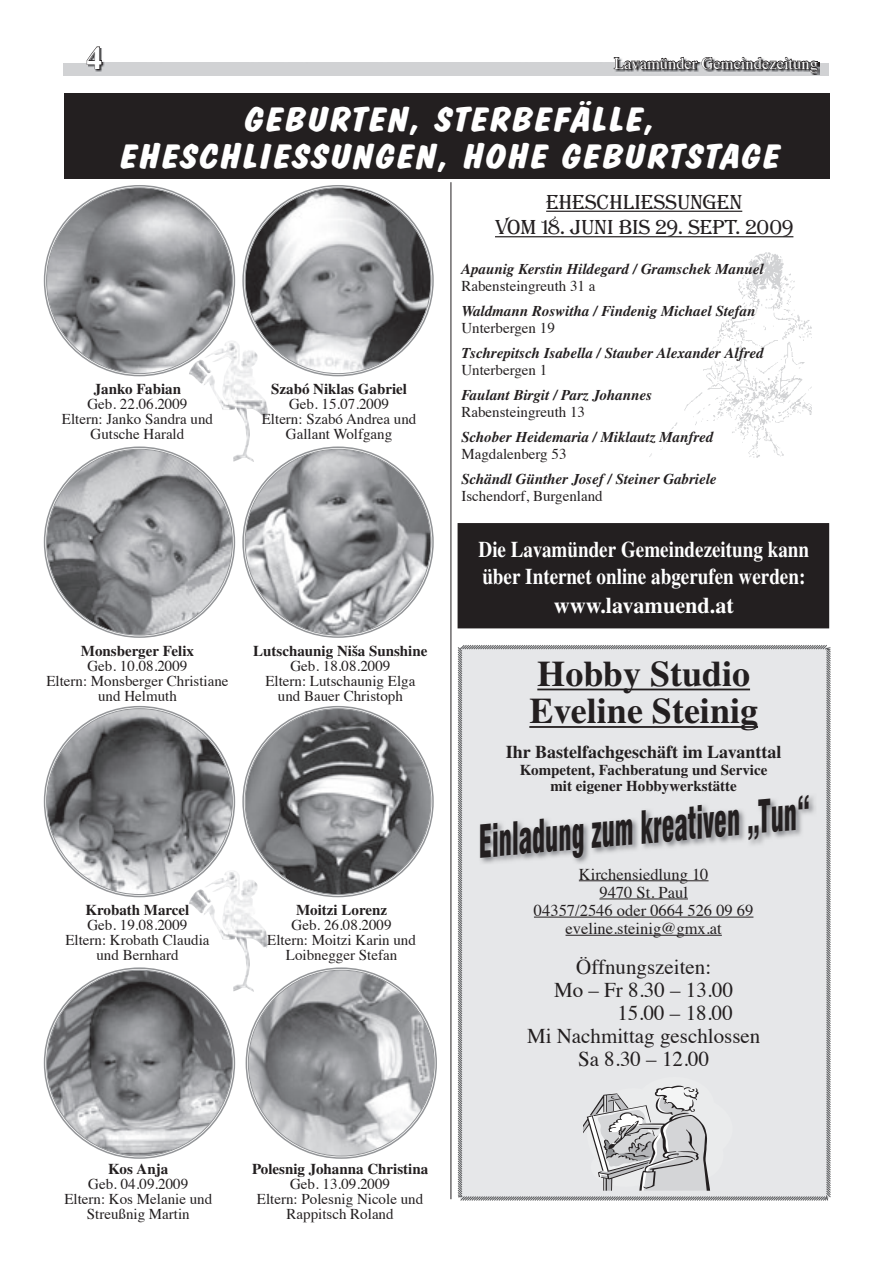
<style>
.page{position:relative;width:893px;height:1263px;background:#fff}
.page>*{position:absolute;margin:0;border:0;box-sizing:border-box;transform-origin:0 0}
.t1{font:900 condensed 44.25px "Swiss 721 BT";color:#231f20;scale:.58 1}
.t2{font:700 36px/37.5px "Times";color:#231f20}
.t3{font:italic 700 34.35px/37.7px "Dom Casual Std";color:#fff;text-align:center;scale:1.15 1}
.t4{font:700 31.5px "Times";color:#fff}
.t5{font:700 22.5px/27.8px "Times";color:#fff;text-align:center;scale:.85 1}
.t6{font:21px "Times";color:#231f20}
.t7{font:21px/25.5px "Algerian Bas D";color:#231f20;text-align:center}
.t8{font:700 18px "Times";color:#231f20}
.t9{font:16.5px/18.1px "Times";color:#231f20;text-align:center}
.t10{font:16.5px "Times";color:#fff}
.t11{font:15px/15px "Times";color:#231f20;text-align:center}
.t12{font:italic 700 15px "Times";color:#231f20}
.t13{font:700 15px/16.5px "Times";color:#231f20;text-align:center}
</style>
<div class="page">
<img style="left:189px;top:870px;width:79px;height:122px">
<img style="left:189px;top:340px;width:79px;height:122px">
<div style="left:64px;top:63px;width:765px;height:13px;background:#d1d2d4"></div>
<img style="left:94px;top:61px;width:726px;height:13px">
<svg style="left:86px;top:46px;width:16px;height:23px"></svg>
<svg style="left:613px;top:56px;width:205px;height:17px"></svg>
<div style="left:64px;top:94px;width:765px;height:85px;background:#231f20"></div>
<img style="left:45px;top:448px;width:189px;height:188px;border-radius:94px">
<img style="left:45px;top:969px;width:189px;height:188px;border-radius:94px">
<img style="left:247px;top:969px;width:188px;height:188px;border-radius:94px">
<img style="left:45px;top:186px;width:189px;height:189px;border-radius:94px">
<img style="left:45px;top:707px;width:189px;height:189px;border-radius:94px">
<img style="left:244px;top:448px;width:188px;height:188px;border-radius:94px">
<img style="left:244px;top:186px;width:188px;height:189px;border-radius:94px">
<img style="left:244px;top:707px;width:188px;height:189px;border-radius:94px">
<hr style="left:451px;top:182px;width:1px;height:1017px;background:#231f20">
<img style="left:649px;top:252px;width:163px;height:206px">
<hr style="left:546px;top:211px;width:196px;height:1px;background:#231f20">
<hr style="left:495px;top:236px;width:298px;height:1px;background:#231f20">
<div style="left:458px;top:524px;width:370px;height:104px;background:#231f20"></div>
<div style="left:458px;top:523px;width:371px;height:105px;border:2px solid #231f20"></div>
<svg style="left:457px;top:645px;width:374px;height:556px;background:#dedfe1"></svg>
<img style="left:479px;top:793px;width:337px;height:71px">
<img style="left:551px;top:793px;width:186px;height:1px">
<h3 class="t4" style="left:87px;top:47px;width:17px">4</h3>
<p class="t10" style="left:614px;top:56px;width:205px">Lavamünder Gemeindezeitung</p>
<h3 class="t3" style="left:117px;top:103px;width:583px">GEBURTEN, STERBEFÄLLE,<br>EHESCHLIESSUNGEN, HOHE GEBURTSTAGE</h3>
<p class="t13" style="left:94px;top:382px;width:89px">Janko Fabian</p>
<p class="t11" style="left:62px;top:398px;width:153px">Geb. 22.06.2009<br>Eltern: Janko Sandra und<br>Gutsche Harald</p>
<p class="t13" style="left:271px;top:382px;width:137px">Szabó Niklas Gabriel</p>
<p class="t11" style="left:262px;top:398px;width:156px">Geb. 15.07.2009<br>Eltern: Szabó Andrea und<br>Gallant Wolfgang</p>
<p class="t13" style="left:81px;top:644px;width:115px">Monsberger Felix</p>
<p class="t11" style="left:46px;top:660px;width:184px">Geb. 10.08.2009<br>Eltern: Monsberger Christiane und Helmuth</p>
<p class="t13" style="left:253px;top:644px;width:176px">Lutschaunig Niša Sunshine</p>
<p class="t11" style="left:265px;top:659px;width:151px">Geb. 18.08.2009<br>Eltern: Lutschaunig Elga und Bauer Christoph</p>
<p class="t13" style="left:85px;top:903px;width:106px">Krobath Marcel</p>
<p class="t11" style="left:65px;top:919px;width:146px">Geb. 19.08.2009<br>Eltern: Krobath Claudia und Bernhard</p>
<p class="t13" style="left:296px;top:903px;width:92px">Moitzi Lorenz</p>
<p class="t11" style="left:267px;top:919px;width:150px">Geb. 26.08.2009<br>Eltern: Moitzi Karin und<br>Loibnegger Stefan</p>
<h3 class="t7" style="left:495px;top:189px;width:300px">EHESCHLIESSUNGEN<br>VOM 18. JUNI BIS 29. SEPT. 2009</h3>
<p class="t12" style="left:461px;top:264px;width:304px">Apaunig Kerstin Hildegard / Gramschek Manuel</p>
<p class="t11" style="left:461px;top:279px;width:136px">Rabensteingreuth 31 a</p>
<p class="t12" style="left:461px;top:306px;width:296px">Waldmann Roswitha / Findenig Michael Stefan</p>
<p class="t11" style="left:461px;top:321px;width:95px">Unterbergen 19</p>
<p class="t12" style="left:461px;top:348px;width:304px">Tschrepitsch Isabella / Stauber Alexander Alfred</p>
<p class="t11" style="left:461px;top:363px;width:87px">Unterbergen 1</p>
<p class="t12" style="left:461px;top:390px;width:192px">Faulant Birgit / Parz Johannes</p>
<p class="t11" style="left:461px;top:405px;width:125px">Rabensteingreuth 13</p>
<p class="t12" style="left:461px;top:432px;width:254px">Schober Heidemaria / Miklautz Manfred</p>
<p class="t11" style="left:461px;top:447px;width:107px">Magdalenberg 53</p>
<p class="t12" style="left:461px;top:474px;width:257px">Schändl Günther Josef / Steiner Gabriele</p>
<p class="t11" style="left:461px;top:489px;width:143px">Ischendorf, Burgenland</p>
<h3 class="t5" style="left:479px;top:538px;width:390px">Die Lavamünder Gemeindezeitung kann über Internet online abgerufen werden: www.lavamuend.at</h3>
<h2 class="t2" style="left:529px;top:658px;width:230px">Hobby Studio<br>Eveline Steinig</h2>
<p class="t8" style="left:506px;top:746px;width:277px">Ihr Bastelfachgeschäft im Lavanttal</p>
<p class="t13" style="left:520px;top:763px;width:249px">Kompetent, Fachberatung und Service mit ei ener Hobb werkstätte</p>
<p class="t13" style="left:587px;top:779px;width:9px">g</p>
<p class="t13" style="left:662px;top:779px;width:9px">y</p>
<h1 class="t1" style="left:476px;top:823px;width:575px;rotate:-5deg">Einladung zum kreativen „Tun“</h1>
<p class="t9" style="left:534px;top:866px;width:221px">Kirchensiedlung 10<br>9470 St. Paul<br>04357/2546 oder 0664 526 09 69 eveline.steinig@gmx.at</p>
<h3 class="t6" style="left:576px;top:958px;width:136px">Öffnungszeiten:</h3>
<h3 class="t6" style="left:554px;top:981px;width:181px">Mo – Fr 8.30 – 13.00</h3>
<h3 class="t6" style="left:617px;top:1004px;width:117px">15.00 – 18.00</h3>
<h3 class="t6" style="left:527px;top:1027px;width:235px">Mi Nachmittag geschlossen</h3>
<h3 class="t6" style="left:578px;top:1050px;width:133px">Sa 8.30 – 12.00</h3>
<p class="t13" style="left:108px;top:1162px;width:62px">Kos Anja</p>
<p class="t11" style="left:64px;top:1178px;width:149px">Geb. 04.09.2009<br>Eltern: Kos Melanie und<br>Streußnig Martin</p>
<p class="t13" style="left:252px;top:1162px;width:178px">Polesnig Johanna Christina</p>
<p class="t11" style="left:257px;top:1178px;width:168px">Geb. 13.09.2009<br>Eltern: Polesnig Nicole und<br>Rappitsch Roland</p>
</div>
